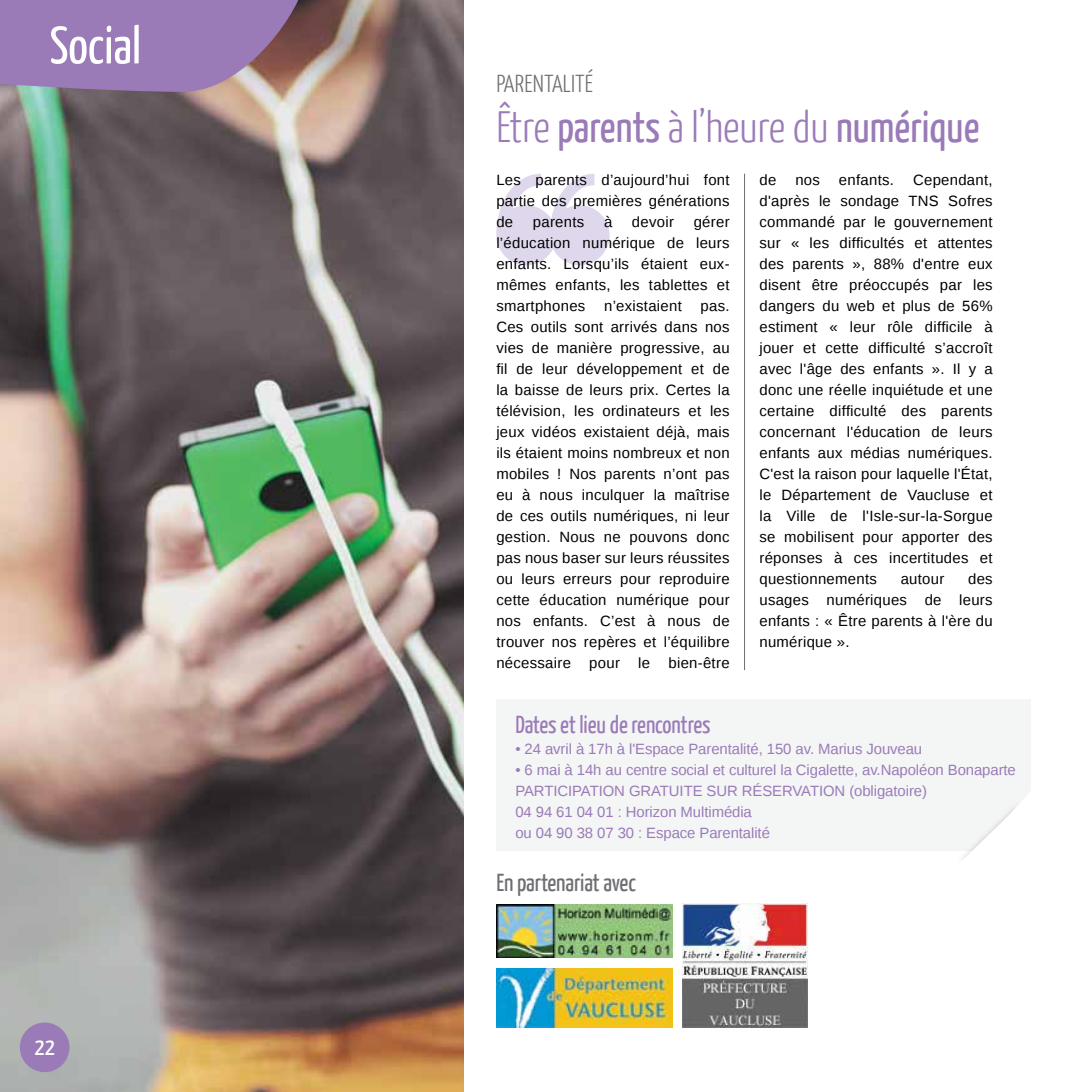
<style>
.page{position:relative;width:1092px;height:1092px;background:#fff}
.page>*{position:absolute;margin:0;border:0;box-sizing:border-box;transform-origin:0 0}
.t1{font:52.5px "Yanone Kaffeesatz";color:#fff}
.t2{font:43.75px "Yanone Kaffeesatz";color:#9a7bb8}
.t3{font:24.5px "Yanone Kaffeesatz";letter-spacing:-.005em;color:#9a7bb8}
.t4{font:24.5px "Yanone Kaffeesatz";letter-spacing:-.005em;color:#6d6e71}
.t5{font:300 24.5px "Yanone Kaffeesatz";letter-spacing:.01em;color:#6d6e71}
.t6{font:24.5px "Yanone Kaffeesatz";color:#fff}
.t7{font:14.88px/21px "Liberation Sans";letter-spacing:.02em;color:#000;text-align:justify}
.t8{font:14.88px/21px "Liberation Sans";letter-spacing:-.005em;color:#9a7bb8}
.s1{font-weight:300}
</style>
<div class="page">
<img style="left:0;top:0;width:463px;height:1091px">
<svg style="left:496px;top:174px;width:113px;height:91px"></svg>
<div style="left:496px;top:699px;width:534px;height:151px;background:#f4f5f5"></div>
<svg style="left:931px;top:763px;width:100px;height:97px"></svg>
<div style="left:20px;top:1022px;width:49px;height:49px;background:#9a7bb8;border-radius:50%"></div>
<svg style="left:0;top:0;width:304px;height:92px;background:#997aac"></svg>
<img style="left:496px;top:968px;width:176px;height:59px">
<img style="left:496px;top:904px;width:176px;height:53px">
<img style="left:683px;top:903px;width:124px;height:124px">
<hr style="left:744px;top:174px;width:1px;height:496px;background:#6d6e71">
<h1 class="t1" style="left:50px;top:13px;width:93px">Social</h1>
<h3 class="t6" style="left:34px;top:1031px;width:22px">22</h3>
<h3 class="t5" style="left:496px;top:69px;width:98px">Parentalité</h3>
<h2 class="t2" style="left:496px;top:100px;width:484px"><span class="s1">Être</span> parents <span class="s1">à l’heure du</span> numérique</h2>
<p class="t7" style="left:496px;top:169px;width:235px">Les parents d’aujourd’hui font partie des premières générations de</p>
<p class="t7" style="left:496px;top:211px;width:235px;text-indent:197px">gérer l’éducation numérique de leurs enfants. Lorsqu’ils étaient eux&shy;mêmes enfants, les tablettes et smartphones</p>
<p class="t7" style="left:533px;top:211px;width:53px">parents</p>
<p class="t7" style="left:604px;top:211px;width:10px">à</p>
<p class="t7" style="left:632px;top:211px;width:43px">devoir</p>
<p class="t7" style="left:604px;top:295px;width:79px">n’existaient</p>
<p class="t7" style="left:496px;top:295px;width:235px;text-indent:204px">pas.<br>Ces outils sont arrivés dans nos vies de manière progressive, au fil de leur développement et de la baisse de leurs prix. Certes la télévision, les ordinateurs et les jeux vidéos existaient déjà, mais ils étaient moins nombreux et non mobiles ! Nos parents n’ont pas eu à nous inculquer la maîtrise de ces outils numériques, ni leur gestion. Nous ne pouvons donc pas nous baser sur leurs réussites ou leurs erreurs pour reproduire cette éducation numérique pour nos enfants. C’est à nous de trouver nos repères et l’équilibre nécessaire pour le bien-être</p>
<p class="t7" style="left:759px;top:170px;width:235px;text-indent:154px">Cependant, d'après le sondage TNS Sofres commandé par le gouvernement sur « les difficultés et attentes des parents », 88% d'entre eux disent être préoccupés par les dangers du web et plus de 56% estiment « leur rôle difficile à jouer et cette difficulté s’accroît avec l'âge des enfants ». Il y a donc une réelle inquiétude et une certaine difficulté des parents concernant l'éducation de leurs enfants aux médias numériques.<br>C'est la raison pour laquelle l'État, le Département de Vaucluse et la Ville de l'Isle-sur-la-Sorgue se mobilisent pour apporter des réponses à ces incertitudes et questionnements</p>
<p class="t7" style="left:759px;top:170px;width:18px">de</p>
<p class="t7" style="left:795px;top:170px;width:26px">nos</p>
<p class="t7" style="left:838px;top:170px;width:57px">enfants.</p>
<p class="t7" style="left:759px;top:569px;width:235px;text-indent:209px">des usages numériques de leurs enfants : « Être parents à l'ère du numérique ».</p>
<p class="t7" style="left:900px;top:569px;width:45px">autour</p>
<h3 class="t3" style="left:515px;top:709px;width:197px">Dates et lieu de rencontres</h3>
<p class="t8" style="left:515px;top:738px;width:408px">• 24 avril à 17h à l'Espace Parentalité, 150 av. Marius Jouveau</p>
<p class="t8" style="left:515px;top:759px;width:502px">• 6 mai à 14h au centre social et culturel la Cigalette, av.Napoléon Bonaparte<br>PARTICIPATION GRATUITE sur</p>
<p class="t8" style="left:741px;top:780px;width:30px">réservati</p>
<p class="t8" style="left:823px;top:780px;width:105px">on (obligatoire)</p>
<p class="t8" style="left:515px;top:801px;width:256px">04 94 61 04 01 : Horizon Multimédia ou 04 90 38 07 30 : Espace Parentalité</p>
<h3 class="t4" style="left:496px;top:867px;width:141px">En partenariat avec</h3>
</div>
